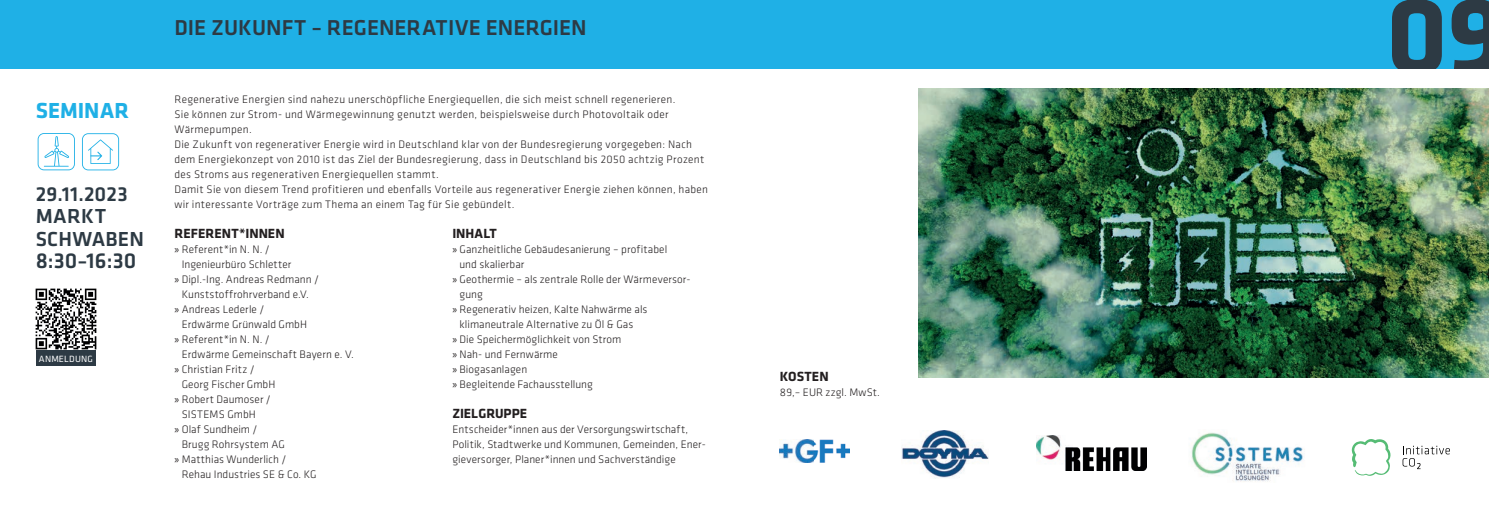
<style>
.page{position:relative;width:1489px;height:525px;background:#fff}
.page>*{position:absolute;margin:0;border:0;box-sizing:border-box;transform-origin:0 0}
.t1{font:700 106.25px "GC Klavika Head";color:#2d3a44}
.t2{font:500 21.25px "GC Klavika Head";color:#2d3a44}
.t3{font:700 21.25px "GC Klavika Head";letter-spacing:.005em;color:#1fb0e6}
.t4{font:500 20px/22.5px "GC Klavika Head";letter-spacing:.015em;color:#2d3a44}
.t5{font:700 13.75px "GC Klavika";color:#231f20}
.t6{font:300 11.25px/15px "GC Klavika";letter-spacing:.02em;color:#231f20}
.t7{font:300 11.25px "GC Klavika";color:#231f20}
.t8{font:9.38px "GC Klavika";letter-spacing:.02em;color:#fff}
.s1{font-size:20px}
.s2{font-family:"Myriad Pro";font-weight:400}
</style>
<div class="page">
<div style="left:0;top:0;width:1488px;height:73px;background:#1fb0e6"></div>
<div style="left:0;top:69px;width:1488px;height:17px;background:#fff"></div>
<img style="left:918px;top:88px;width:570px;height:289px">
<img style="left:36px;top:289px;width:60px;height:60px">
<div style="left:36px;top:350px;width:59px;height:15px;background:#2d3a44"></div>
<img style="left:780px;top:439px;width:69px;height:23px">
<img style="left:1191px;top:432px;width:112px;height:50px">
<img style="left:1036px;top:435px;width:110px;height:35px">
<img style="left:901px;top:430px;width:87px;height:48px">
<svg style="left:82px;top:133px;width:37px;height:37px"></svg>
<svg style="left:38px;top:133px;width:37px;height:37px"></svg>
<svg style="left:1402px;top:445px;width:47px;height:24px"></svg>
<svg style="left:1351px;top:439px;width:39px;height:36px"></svg>
<h2 class="t3" style="left:36px;top:94px;width:95px">SEMINAR</h2>
<h3 class="t4" style="left:36px;top:182px;width:110px">29.11.2023<br>MARKT<br>SCHWABEN</h3>
<h2 class="t2" style="left:36px;top:245px;width:102px">8:30<span class="s1">–</span>16:30</h2>
<p class="t8" style="left:39px;top:352px;width:56px">ANMELDUNG</p>
<h2 class="t2" style="left:174px;top:13px;width:414px">DIE ZUKUNFT – REGENERATIVE ENERGIEN</h2>
<p class="t6" style="left:174px;top:92px;width:535px">Regenerative Energien sind nahezu unerschöpfliche Energiequellen, die sich meist schnell regenerieren.<br>Sie können zur Strom- und Wärmegewinnung genutzt werden, beispielsweise durch Photovoltaik oder Wärmepumpen.<br>Die Zukunft von regenerativer Energie wird in Deutschland klar von der Bundesregierung vorgegeben: Nach dem Energiekonzept von 2010 ist das Ziel der Bundesregierung, dass in Deutschland bis 2050 achtzig Prozent des Stroms aus regenerativen Energiequellen stammt.<br>Damit Sie von diesem Trend profitieren und ebenfalls Vorteile aus regenerativer Energie ziehen können, haben wir interessante Vorträge zum Thema an einem Tag für Sie gebündelt.</p>
<p class="t5" style="left:175px;top:223px;width:111px">REFERENT*INNEN</p>
<p class="t6" style="left:175px;top:242px;width:97px"><span class="s2">»</span> Referent*in N. N. /</p>
<p class="t6" style="left:182px;top:257px;width:111px">Ingenieurbüro Schletter</p>
<p class="t7" style="left:175px;top:272px;width:146px"><span class="s2">»</span> Dipl.-Ing. Andreas Redmann /</p>
<p class="t6" style="left:182px;top:287px;width:129px">Kunststoffrohrverband e.V.</p>
<p class="t6" style="left:175px;top:302px;width:91px"><span class="s2">»</span> Andreas Lederle /</p>
<p class="t6" style="left:182px;top:317px;width:127px">Erdwärme Grünwald GmbH</p>
<p class="t6" style="left:175px;top:332px;width:97px"><span class="s2">»</span> Referent*in N. N. /</p>
<p class="t6" style="left:182px;top:347px;width:174px">Erdwärme Gemeinschaft Bayern e. V.</p>
<p class="t6" style="left:175px;top:362px;width:82px"><span class="s2">»</span> Christian Fritz /</p>
<p class="t6" style="left:182px;top:377px;width:95px">Georg Fischer GmbH</p>
<p class="t6" style="left:175px;top:392px;width:98px"><span class="s2">»</span> Robert Daumoser /</p>
<p class="t6" style="left:182px;top:407px;width:76px">SISTEMS GmbH</p>
<p class="t7" style="left:175px;top:422px;width:84px"><span class="s2">»</span> Olaf Sundheim /</p>
<p class="t6" style="left:182px;top:437px;width:105px">Brugg Rohrsystem AG</p>
<p class="t6" style="left:175px;top:452px;width:113px"><span class="s2">»</span> Matthias Wunderlich /</p>
<p class="t6" style="left:182px;top:467px;width:136px">Rehau Industries SE &amp; Co. KG</p>
<p class="t5" style="left:452px;top:223px;width:46px">INHALT</p>
<p class="t6" style="left:452px;top:242px;width:216px"><span class="s2">»</span> Ganzheitliche Gebäudesanierung – profitabel</p>
<p class="t7" style="left:459px;top:257px;width:66px">und skalierbar</p>
<p class="t6" style="left:452px;top:272px;width:240px"><span class="s2">»</span> Geothermie – als zentrale Rolle der Wärmeversor-</p>
<p class="t6" style="left:459px;top:287px;width:25px">gung</p>
<p class="t6" style="left:452px;top:302px;width:196px"><span class="s2">»</span> Regenerativ heizen, Kalte Nahwärme als</p>
<p class="t6" style="left:459px;top:317px;width:175px">klimaneutrale Alternative zu Öl &amp; Gas</p>
<p class="t6" style="left:452px;top:332px;width:170px"><span class="s2">»</span> Die Speichermöglichkeit von Strom</p>
<p class="t6" style="left:452px;top:347px;width:107px"><span class="s2">»</span> Nah- und Fernwärme</p>
<p class="t6" style="left:452px;top:362px;width:76px"><span class="s2">»</span> Biogasanlagen</p>
<p class="t6" style="left:452px;top:377px;width:142px"><span class="s2">»</span> Begleitende Fachausstellung</p>
<p class="t5" style="left:452px;top:403px;width:76px">ZIELGRUPPE</p>
<p class="t6" style="left:452px;top:422px;width:255px">Entscheider*innen aus der Versorgungswirtschaft,<br>Politik, Stadtwerke und Kommunen, Gemeinden, Ener&shy;gieversorger, Planer*innen und Sachverständige</p>
<p class="t5" style="left:780px;top:366px;width:50px">KOSTEN</p>
<p class="t6" style="left:780px;top:384px;width:101px">89,– EUR zzgl. MwSt.</p>
<h1 class="t1" style="left:1385px;top:-46px;width:121px">09</h1>
</div>
